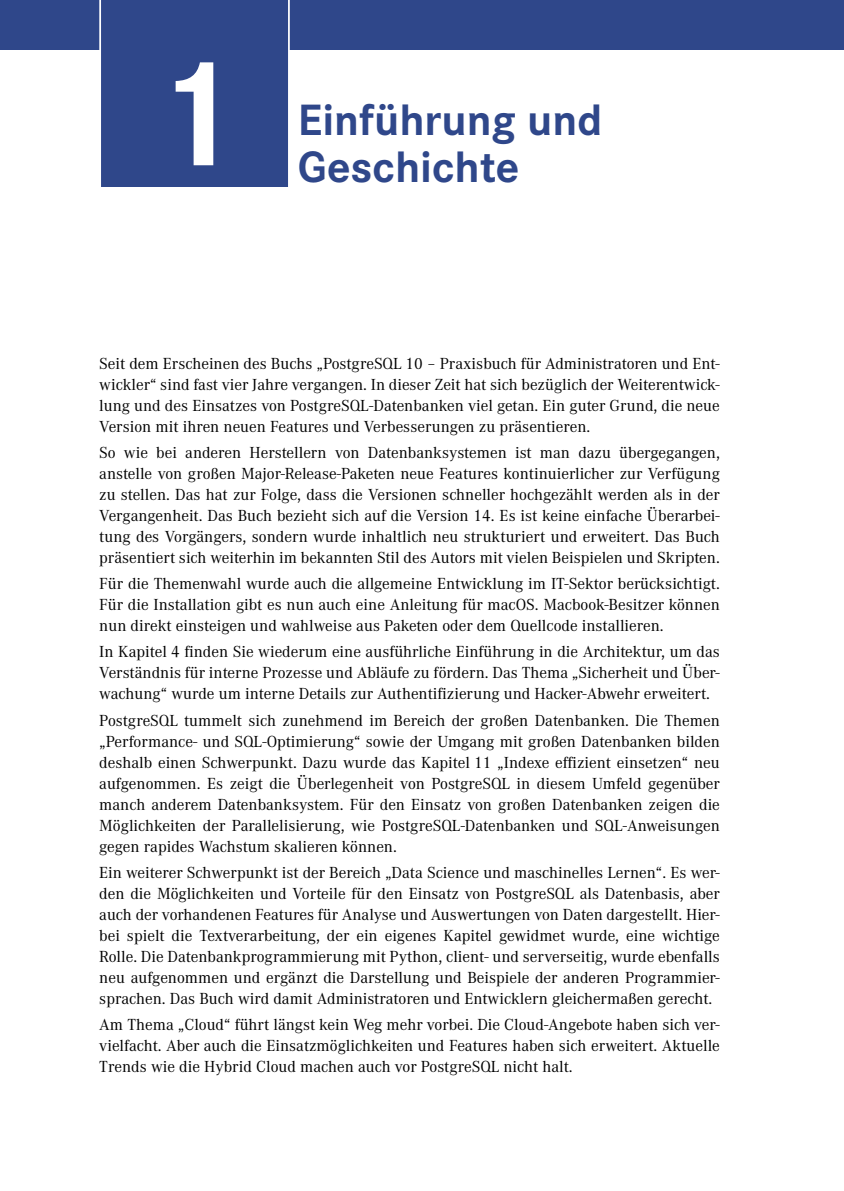
<style>
.page{position:relative;width:844px;height:1191px;background:#fff}
.page>*{position:absolute;margin:0;border:0;box-sizing:border-box;transform-origin:0 0}
.t1{font:700 157.5px "Corporate S Pro";color:#fff}
.t2{font:700 45.5px/47.2px "Corporate S Pro";color:#2f478a}
.t3{font:16.62px/21px "Corporate A Pro";color:#000;text-align:justify}
</style>
<div class="page">
<div style="left:0;top:0;width:843px;height:50px;background:#2f478a"></div>
<div style="left:101px;top:0;width:187px;height:187px;background:#2f478a"></div>
<hr style="left:99px;top:0;width:2px;height:187px;background:#fff">
<hr style="left:288px;top:0;width:2px;height:187px;background:#fff">
<h1 class="t1" style="left:150px;top:-11px;width:91px">1</h1>
<h2 class="t2" style="left:298px;top:92px;width:306px">Einführung und<br>Geschichte</h2>
<p class="t3" style="left:99px;top:352px;width:622px">Seit dem Erscheinen des Buchs „PostgreSQL 10 – Praxisbuch für Administratoren und Ent&shy;wickler“ sind fast vier Jahre vergangen. In dieser Zeit hat sich bezüglich der Weiterentwick&shy;lung und des Einsatzes von PostgreSQL-Datenbanken viel getan. Ein guter Grund, die neue Version mit ihren neuen Features und Verbesserungen zu präsentieren.</p>
<p class="t3" style="left:99px;top:441px;width:622px">So wie bei anderen Herstellern von Datenbanksystemen ist man dazu übergegangen, anstelle von großen Major-Release-Paketen neue Features kontinuierlicher zur Verfügung zu stellen. Das hat zur Folge, dass die Versionen schneller hochgezählt werden als in der Vergangenheit. Das Buch bezieht sich auf die Version 14. Es ist keine einfache Überarbei&shy;tung des Vorgängers, sondern wurde inhaltlich neu strukturiert und erweitert. Das Buch präsentiert sich weiterhin im bekannten Stil des Autors mit vielen Beispielen und Skripten.</p>
<p class="t3" style="left:99px;top:572px;width:622px">Für die Themenwahl wurde auch die allgemeine Entwicklung im IT-Sektor berücksichtigt.<br>Für die Installation gibt es nun auch eine Anleitung für macOS. Macbook-Besitzer können nun direkt einsteigen und wahlweise aus Paketen oder dem Quellcode installieren.</p>
<p class="t3" style="left:99px;top:641px;width:622px">In Kapitel 4 finden Sie wiederum eine ausführliche Einführung in die Architektur, um das Verständnis für interne Prozesse und Abläufe zu fördern. Das Thema „Sicherheit und Über&shy;wachung“ wurde um interne Details zur Authentifizierung und Hacker-Abwehr erweitert.</p>
<p class="t3" style="left:99px;top:709px;width:622px">PostgreSQL tummelt sich zunehmend im Bereich der großen Datenbanken. Die Themen „Performance- und SQL-Optimierung“ sowie der Umgang mit großen Datenbanken bilden deshalb einen Schwerpunkt. Dazu wurde das Kapitel 11 „Indexe effizient einsetzen“ neu aufgenommen. Es zeigt die Überlegenheit von PostgreSQL in diesem Umfeld gegenüber manch anderem Datenbanksystem. Für den Einsatz von großen Datenbanken zeigen die Möglichkeiten der Parallelisierung, wie PostgreSQL-Datenbanken und SQL-Anweisungen gegen rapides Wachstum skalieren können.</p>
<p class="t3" style="left:99px;top:861px;width:622px">Ein weiterer Schwerpunkt ist der Bereich „Data Science und maschinelles Lernen“. Es wer&shy;den die Möglichkeiten und Vorteile für den Einsatz von PostgreSQL als Datenbasis, aber auch der vorhandenen Features für Analyse und Auswertungen von Daten dargestellt. Hier&shy;bei spielt die Textverarbeitung, der ein eigenes Kapitel gewidmet wurde, eine wichtige Rolle. Die Datenbankprogrammierung mit Python, client- und serverseitig, wurde ebenfalls neu aufgenommen und ergänzt die Darstellung und Beispiele der anderen Programmier&shy;sprachen. Das Buch wird damit Administratoren und Entwicklern gleichermaßen gerecht.</p>
<p class="t3" style="left:99px;top:1013px;width:622px">Am Thema „Cloud“ führt längst kein Weg mehr vorbei. Die Cloud-Angebote haben sich ver&shy;vielfacht. Aber auch die Einsatzmöglichkeiten und Features haben sich erweitert. Aktuelle Trends wie die Hybrid Cloud machen auch vor PostgreSQL nicht halt.</p>
</div>
